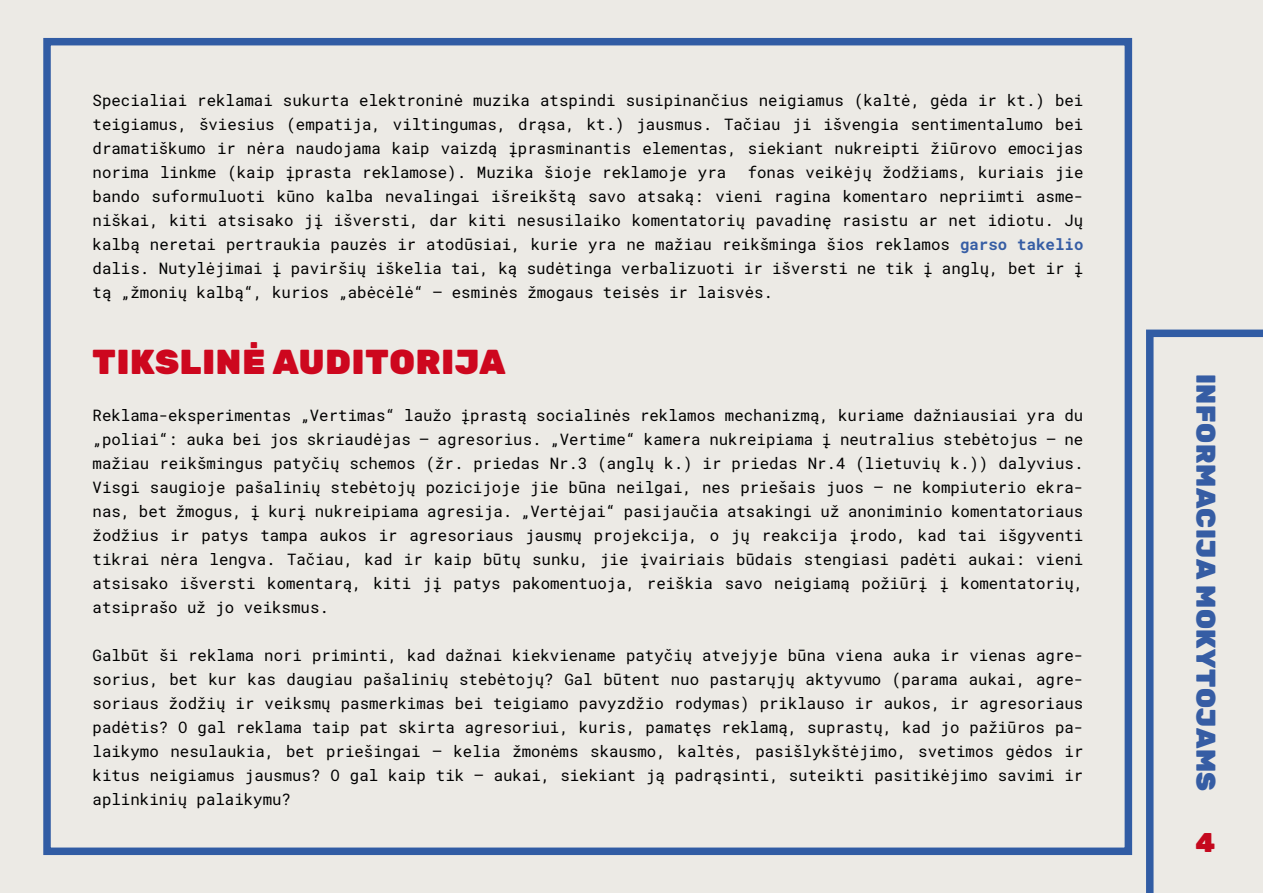
<style>
.page{position:relative;width:1263px;height:893px;background:#eceae5}
.page>*{position:absolute;margin:0;border:0;box-sizing:border-box;transform-origin:0 0}
.t1{font:900 34.5px "Rubik";letter-spacing:.025em;color:#cd071e}
.t2{font:900 27px "Rubik";letter-spacing:.025em;color:#365da4}
.t3{font:900 27px "Rubik";color:#c5091e}
.t4{font:15.75px/24px "Roboto Mono";color:#000;text-align:justify}
.s1{font-weight:700;color:#365da4}
</style>
<div class="page">
<div style="left:43px;top:38px;width:1089px;height:817px;border:8px solid #315ca4"></div>
<svg style="left:1146px;top:330px;width:117px;height:563px"></svg>
<p class="t4" style="left:93px;top:87px;width:992px">Specialiai reklamai sukurta elektroninė muzika atspindi susipinančius neigiamus (kaltė, gėda ir kt.) bei teigiamus, šviesius (empatija, viltingumas, drąsa, kt.) jausmus. Tačiau ji išvengia sentimentalumo bei dramatiškumo ir nėra naudojama kaip vaizdą įprasminantis elementas, siekiant nukreipti žiūrovo emocijas norima linkme (kaip įprasta reklamose). Muzika šioje reklamoje yra</p>
<p class="t4" style="left:93px;top:159px;width:992px;text-indent:655px">fonas veikėjų žodžiams, kuriais jie bando suformuluoti kūno kalba nevalingai išreikštą savo atsaką: vieni ragina komentaro nepriimti asme&shy;niškai, kiti atsisako jį išversti, dar kiti nesusilaiko komentatorių pavadinę rasistu ar net idiotu. Jų kalbą neretai pertraukia pauzės ir atodūsiai, kurie yra ne mažiau reikšminga šios reklamos <span class="s1">garso takelio </span>dalis. Nutylėjimai į paviršių iškelia tai, ką sudėtinga verbalizuoti ir išversti ne tik į anglų, bet ir į tą „žmonių kalbą“, kurios „abėcėlė“ – esminės žmogaus teisės ir laisvės.</p>
<h1 class="t1" style="left:93px;top:341px;width:414px">TIKSLINĖ AUDITORIJA</h1>
<p class="t4" style="left:93px;top:403px;width:992px">Reklama-eksperimentas „Vertimas“ laužo įprastą socialinės reklamos mechanizmą, kuriame dažniausiai yra du „poliai“: auka bei jos skriaudėjas – agresorius. „Vertime“ kamera nukreipiama į neutralius stebėtojus – ne mažiau reikšmingus patyčių schemos (žr. priedas Nr.3 (anglų k.) ir priedas Nr.4 (lietuvių k.)) dalyvius.<br>Visgi saugioje pašalinių stebėtojų pozicijoje jie būna neilgai, nes priešais juos – ne kompiuterio ekra&shy;nas, bet žmogus, į kurį nukreipiama agresija. „Vertėjai“ pasijaučia atsakingi už anoniminio komentatoriaus žodžius ir patys tampa aukos ir agresoriaus jausmų projekcija, o jų reakcija įrodo, kad tai išgyventi tikrai nėra lengva. Tačiau, kad ir kaip būtų sunku, jie įvairiais būdais stengiasi padėti aukai: vieni atsisako išversti komentarą, kiti jį patys pakomentuoja, reiškia savo neigiamą požiūrį į komentatorių, atsiprašo už jo veiksmus.</p>
<p class="t4" style="left:93px;top:643px;width:992px">Galbūt ši reklama nori priminti, kad dažnai kiekviename patyčių atvejyje būna viena auka ir vienas agre&shy;sorius, bet kur kas daugiau pašalinių stebėtojų? Gal būtent nuo pastarųjų aktyvumo (parama aukai, agre&shy;soriaus žodžių ir veiksmų pasmerkimas bei teigiamo pavyzdžio rodymas) priklauso ir aukos, ir agresoriaus padėtis? O gal reklama taip pat skirta agresoriui, kuris, pamatęs reklamą, suprastų, kad jo pažiūros pa&shy;laikymo nesulaukia, bet priešingai – kelia žmonėms skausmo, kaltės, pasišlykštėjimo, svetimos gėdos ir kitus neigiamus jausmus? O gal kaip tik – aukai, siekiant ją padrąsinti, suteikti pasitikėjimo savimi ir aplinkinių palaikymu?</p>
<h2 class="t2" style="left:1222px;top:374px;width:419px;rotate:90deg">INFORMACIJA MOKYTOJAMS</h2>
<h2 class="t3" style="left:1195px;top:826px;width:21px">4</h2>
</div>
